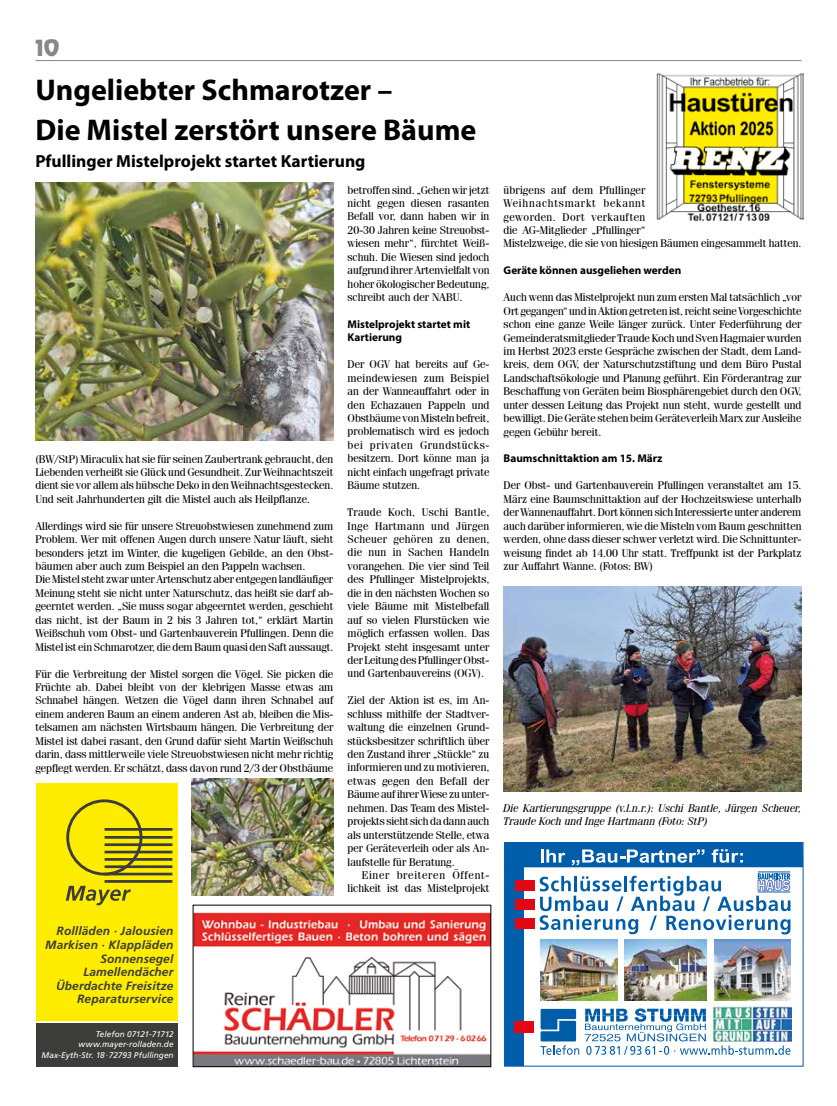
<style>
.page{position:relative;width:837px;height:1106px;background:#fff}
.page>*{position:absolute;margin:0;border:0;box-sizing:border-box;transform-origin:0 0}
.t1{font:700 30px/40.4px "Myriad Pro";color:#000}
.t2{font:20px "Renfrew Normal";color:#878787}
.t3{font:700 17.5px "Myriad Pro";color:#000}
.t4{font:italic 700 12px/13.6px "Frutiger";letter-spacing:.01em;color:#3c3c3b;text-align:right}
.t5{font:11.25px/13.4px "Fenice IT Cby BT";color:#000;text-align:justify}
.t6{font:italic 11.25px/13.4px "Fenice IT Cby BT";color:#000}
.t7{font:700 11.25px/13.4px "Myriad Pro";color:#000}
.t8{font:italic 8.25px/10.2px "Frutiger";letter-spacing:.005em;color:#fff;text-align:right}
</style>
<div class="page">
<hr style="left:35px;top:60px;width:766px;height:1px;background:#878787">
<img style="left:656px;top:73px;width:147px;height:147px">
<div style="left:36px;top:783px;width:142px;height:239px;background:#ffed00"></div>
<div style="left:36px;top:1023px;width:142px;height:44px;background:#3c3c3b"></div>
<hr style="left:36px;top:1021px;width:142px;height:2px;background:#fff">
<svg style="left:66px;top:799px;width:106px;height:106px"></svg>
<svg style="left:506px;top:844px;width:295px;height:220px"></svg>
<div style="left:504px;top:842px;width:299px;height:224px;border:1px solid #005da9"></div>
<svg style="left:540px;top:849px;width:25px;height:13px"></svg>
<svg style="left:571px;top:849px;width:133px;height:16px"></svg>
<svg style="left:711px;top:849px;width:31px;height:13px"></svg>
<img style="left:540px;top:939px;width:77px;height:61px">
<img style="left:624px;top:939px;width:82px;height:61px">
<img style="left:714px;top:939px;width:76px;height:61px">
<img style="left:713px;top:1006px;width:78px;height:35px">
<div style="left:515px;top:880px;width:19px;height:11px;background:#e30613"></div>
<div style="left:515px;top:899px;width:19px;height:11px;background:#e30613"></div>
<div style="left:515px;top:918px;width:19px;height:10px;background:#e30613"></div>
<div style="left:514px;top:1021px;width:19px;height:11px;background:#e30613"></div>
<img style="left:540px;top:1008px;width:250px;height:46px">
<div style="left:756px;top:871px;width:34px;height:21px;background:#90b8d9"></div>
<hr style="left:757px;top:871px;width:33px;height:1px;background:#005da9">
<svg style="left:539px;top:873px;width:251px;height:61px"></svg>
<img style="left:195px;top:912px;width:294px;height:153px">
<div style="left:193px;top:904px;width:298px;height:163px;border:1px solid #000"></div>
<img style="left:35px;top:183px;width:298px;height:257px">
<img style="left:503px;top:586px;width:298px;height:205px">
<img style="left:191px;top:779px;width:142px;height:116px">
<h2 class="t2" style="left:35px;top:34px;width:25px">10</h2>
<h1 class="t1" style="left:35px;top:68px;width:442px">Ungeliebter Schmarotzer –<br>Die Mistel zerstört unsere Bäume</h1>
<h3 class="t3" style="left:35px;top:149px;width:331px">Pfullinger Mistelprojekt startet Kartierung</h3>
<p class="t5" style="left:35px;top:452px;width:299px">(BW/StP) Miraculix hat sie für seinen Zaubertrank gebraucht, den Liebenden verheißt sie Glück und Gesundheit. Zur Weihnachtszeit dient sie vor allem als hübsche Deko in den Weihnachtsgestecken.<br>Und seit Jahrhunderten gilt die Mistel auch als Heilpflanze.</p>
<p class="t5" style="left:35px;top:519px;width:299px;text-align:left">Allerdings wird sie für unsere Streuobstwiesen zunehmend zum Problem. Wer mit offenen Augen durch unsere Natur läuft, sieht besonders jetzt im Winter, die kugeligen Gebilde, an den Obst&shy;bäumen aber auch zum Beispiel an den Pappeln wachsen.<br>Die Mistel steht zwar unter Artenschutz aber entgegen landläufiger Meinung steht sie nicht unter Naturschutz, das heißt sie darf ab&shy;geerntet werden. „Sie muss sogar abgeerntet werden, geschieht das nicht, ist der Baum in 2 bis 3 Jahren tot,“ erklärt Martin Weißschuh vom Obst- und Gartenbauverein Pfullingen. Denn die Mistel ist ein Schmarotzer, die dem Baum quasi den Saft aussaugt.</p>
<p class="t5" style="left:35px;top:666px;width:299px">Für die Verbreitung der Mistel sorgen die Vögel. Sie picken die Früchte ab. Dabei bleibt von der klebrigen Masse etwas am Schnabel hängen. Wetzen die Vögel dann ihren Schnabel auf einem anderen Baum an einem anderen Ast ab, bleiben die Mis&shy;telsamen am nächsten Wirtsbaum hängen. Die Verbreitung der Mistel ist dabei rasant, den Grund dafür sieht Martin Weißschuh darin, dass mittlerweile viele Streuobstwiesen nicht mehr richtig gepflegt werden. Er schätzt, dass davon rund 2/3 der Obstbäume</p>
<p class="t4" style="left:45px;top:924px;width:130px">Rollläden · Jalousien<br>Markisen · Klappläden<br>Sonnensegel<br>Lamellendächer<br>Überdachte Freisitze<br>Reparaturservice</p>
<p class="t8" style="left:42px;top:1029px;width:133px">Telefon 07121-71712 www.mayer-rolladen.de<br>Max-Eyth-Str. 18·72793 Pfullingen</p>
<p class="t5" style="left:347px;top:183px;width:143px">betroffen sind. „Gehen wir jetzt nicht gegen diesen rasanten Befall vor, dann haben wir in 20-30 Jahren keine Streuobst&shy;wiesen mehr“, fürchtet Weiß&shy;schuh. Die Wiesen sind jedoch aufgrund ihrer Artenvielfalt von hoher ökologischer Bedeutung, schreibt auch der NABU.</p>
<p class="t7" style="left:347px;top:317px;width:124px">Mistelprojekt startet mit<br>Kartierung</p>
<p class="t5" style="left:347px;top:357px;width:143px">Der OGV hat bereits auf Ge&shy;meindewiesen zum Beispiel an der Wanneauffahrt oder in den Echazauen Pappeln und Obstbäume von Misteln befreit, problematisch wird es jedoch bei privaten Grundstücks&shy;besitzern. Dort könne man ja nicht einfach ungefragt private Bäume stutzen.</p>
<p class="t5" style="left:347px;top:505px;width:143px">Traude Koch, Uschi Bantle, Inge Hartmann und Jürgen Scheuer gehören zu denen, die nun in Sachen Handeln vorangehen. Die vier sind Teil des Pfullinger Mistelprojekts, die in den nächsten Wochen so viele Bäume mit Mistelbefall auf so vielen Flurstücken wie möglich erfassen wollen. Das Projekt steht insgesamt unter der Leitung des Pfullinger Obst&shy;und Gartenbauvereins (OGV).</p>
<p class="t5" style="left:347px;top:693px;width:143px">Ziel der Aktion ist es, im An&shy;schluss mithilfe der Stadtver&shy;waltung die einzelnen Grund&shy;stücksbesitzer schriftlich über den Zustand ihrer „Stückle“ zu informieren und zu motivieren, etwas gegen den Befall der Bäume auf ihrer Wiese zu unter&shy;nehmen. Das Team des Mistel&shy;projekts sieht sich da dann auch als unterstützende Stelle, etwa per Geräteverleih oder als An&shy;laufstelle für Beratung.</p>
<p class="t5" style="left:347px;top:868px;width:143px;text-align:right">Einer breiteren Öffent&shy;lichkeit ist das Mistelprojekt</p>
<p class="t5" style="left:503px;top:183px;width:299px;text-align:left">übrigens auf dem Pfullinger<br>Weihnachtsmarkt bekannt<br>geworden. Dort verkauften<br>die AG-Mitglieder „Pfullinger“<br>Mistelzweige, die sie von hiesigen Bäumen eingesammelt hatten.</p>
<p class="t7" style="left:503px;top:263px;width:179px">Geräte können ausgeliehen werden</p>
<p class="t5" style="left:503px;top:290px;width:299px">Auch wenn das Mistelprojekt nun zum ersten Mal tatsächlich „vor Ort gegangen“ und in Aktion getreten ist, reicht seine Vorgeschichte schon eine ganze Weile länger zurück. Unter Federführung der Gemeinderatsmitglieder Traude Koch und Sven Hagmaier wurden im Herbst 2023 erste Gespräche zwischen der Stadt, dem Land&shy;kreis, dem OGV, der Naturschutzstiftung und dem Büro Pustal Landschaftsökologie und Planung geführt. Ein Förderantrag zur Beschaffung von Geräten beim Biosphärengebiet durch den OGV, unter dessen Leitung das Projekt nun steht, wurde gestellt und bewilligt. Die Geräte stehen beim Geräteverleih Marx zur Ausleihe gegen Gebühr bereit.</p>
<p class="t7" style="left:503px;top:451px;width:160px">Baumschnittaktion am 15. März</p>
<p class="t5" style="left:503px;top:478px;width:299px">Der Obst- und Gartenbauverein Pfullingen veranstaltet am 15.<br>März eine Baumschnittaktion auf der Hochzeitswiese unterhalb der Wannenauffahrt. Dort können sich Interessierte unter anderem auch darüber informieren, wie die Misteln vom Baum geschnitten werden, ohne dass dieser schwer verletzt wird. Die Schnittunter&shy;weisung findet ab 14.00 Uhr statt. Treffpunkt ist der Parkplatz zur Auffahrt Wanne. (Fotos: BW)</p>
<p class="t6" style="left:503px;top:801px;width:299px">Die Kartierungsgruppe (v.l.n.r.): Uschi Bantle, Jürgen Scheuer,<br>Traude Koch und Inge Hartmann (Foto: StP)</p>
</div>
